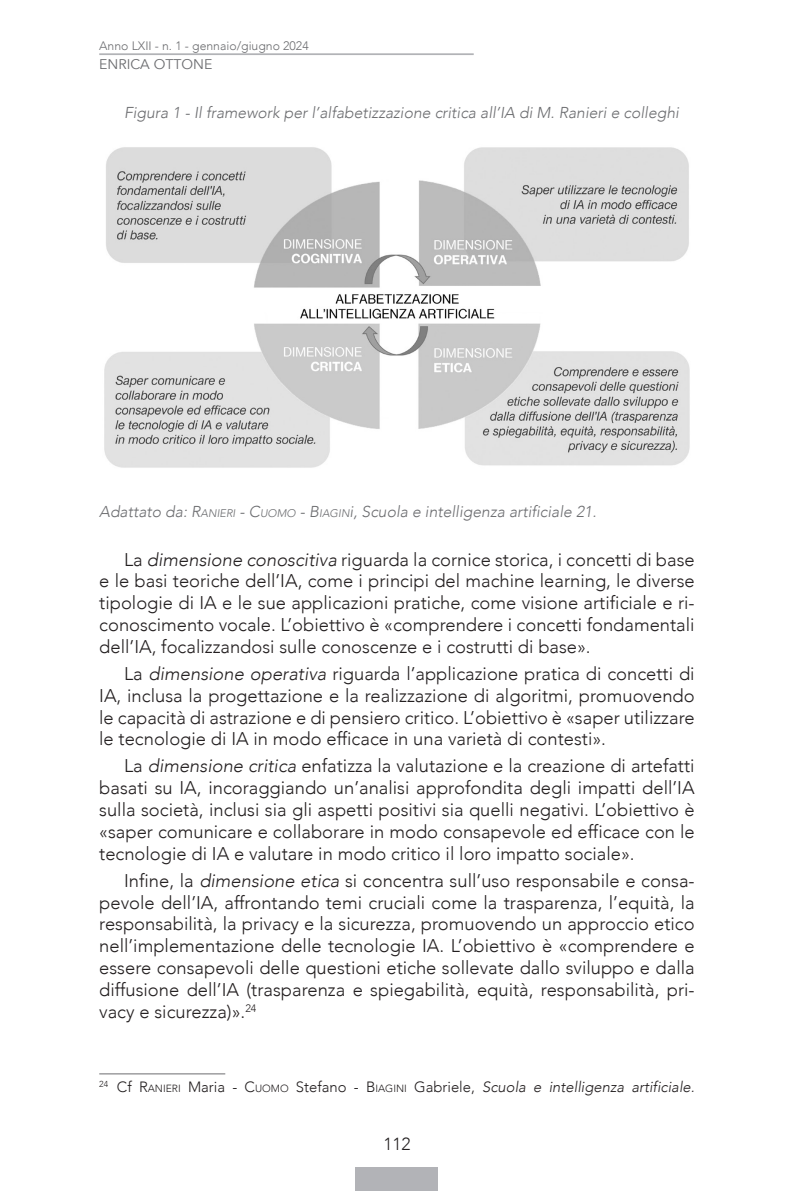
<style>
.page{position:relative;width:794px;height:1191px;background:#fff}
.page>*{position:absolute;margin:0;border:0;box-sizing:border-box;transform-origin:0 0}
.t1{font:300 18.38px/21.9px "Avenir";color:#231f20;text-align:justify}
.t2{font:300 17.5px "Avenir";color:#231f20}
.t3{font:italic 300 15.75px "Avenir";color:#6c6d70}
.t4{font:italic 300 14.88px "Avenir";color:#231f20}
.t5{font:14px "Avenir";color:#6c6d70}
.t6{font:300 12.25px "Avenir";color:#6c6d70}
.s1{font-style:inherit}
.s2{font-size:11.03px}
.s3{font-style:italic}
.s4{font-style:normal}
.s5{font-style:normal;font-size:10.33px}
</style>
<div class="page">
<div style="left:356px;top:1167px;width:82px;height:24px;background:#b2b3b7"></div>
<hr style="left:99px;top:53px;width:375px;height:2px;background:#b2b3b7">
<hr style="left:99px;top:1073px;width:126px;height:1px;background:#6c6d70">
<img style="left:104px;top:147px;width:586px;height:321px">
<p class="t6" style="left:99px;top:38px;width:211px">Anno LXII - n. 1 - gennaio/giugno 2024</p>
<p class="t5" style="left:99px;top:56px;width:115px">ENRICA OTTONE</p>
<p class="t3" style="left:124px;top:103px;width:556px">Figura 1 - Il framework per l’alfabetizzazione critica all’IA di M. Ranieri e colleghi</p>
<p class="t3" style="left:99px;top:502px;width:499px">Adattato da: <span class="s1">R</span><span class="s2">ANIERI</span> - <span class="s1">C</span><span class="s2">UOMO</span> <span class="s1">- B</span><span class="s2">IAGIN</span>i, Scuola e intelligenza artificiale 21.</p>
<p class="t1" style="left:99px;top:548px;width:597px;text-indent:25px">La <span class="s3">dimensione conoscitiva</span> riguarda la cornice storica, i concetti di base e le basi teoriche dell’IA, come i principi del machine learning, le diverse tipologie di IA e le sue applicazioni pratiche, come visione artificiale e ri&shy;conoscimento vocale. L’obiettivo è «comprendere i concetti fondamentali dell’IA, focalizzandosi sulle conoscenze e i costrutti di base».</p>
<p class="t1" style="left:99px;top:662px;width:597px;text-indent:25px">La <span class="s3">dimensione operativa</span> riguarda l’applicazione pratica di concetti di IA, inclusa la progettazione e la realizzazione di algoritmi, promuovendo le capacità di astrazione e di pensiero critico. L’obiettivo è «saper utilizzare le tecnologie di IA in modo efficace in una varietà di contesti».</p>
<p class="t1" style="left:99px;top:755px;width:597px;text-indent:25px">La <span class="s3">dimensione critica</span> enfatizza la valutazione e la creazione di artefatti basati su IA, incoraggiando un’analisi approfondita degli impatti dell’IA sulla società, inclusi sia gli aspetti positivi sia quelli negativi. L’obiettivo è «saper comunicare e collaborare in modo consapevole ed efficace con le tecnologie di IA e valutare in modo critico il loro impatto sociale».</p>
<p class="t1" style="left:99px;top:869px;width:597px;text-indent:25px">Infine, la <span class="s3">dimensione etica</span> si concentra sull’uso responsabile e consa&shy;pevole dell’IA, affrontando temi cruciali come la trasparenza, l’equità, la responsabilità, la privacy e la sicurezza, promuovendo un approccio etico nell’implementazione delle tecnologie IA. L’obiettivo è «comprendere e essere consapevoli delle questioni etiche sollevate dallo sviluppo e dalla diffusione dell’IA (trasparenza e spiegabilità, equità, responsabilità, pri&shy;vacy e sicurezza)».<sup>24</sup></p>
<p class="t4" style="left:99px;top:1077px;width:597px"><sup>24</sup> <span class="s4">Cf</span> <span class="s4">R</span><span class="s5">ANIERI</span> <span class="s4">Maria -</span> <span class="s4">C</span><span class="s5">UOMO</span> <span class="s4">Stefano -</span> <span class="s4">B</span><span class="s5">IAGINI</span> <span class="s4">Gabriele,</span> Scuola e intelligenza artificiale.</p>
<p class="t2" style="left:383px;top:1133px;width:29px">112</p>
</div>
